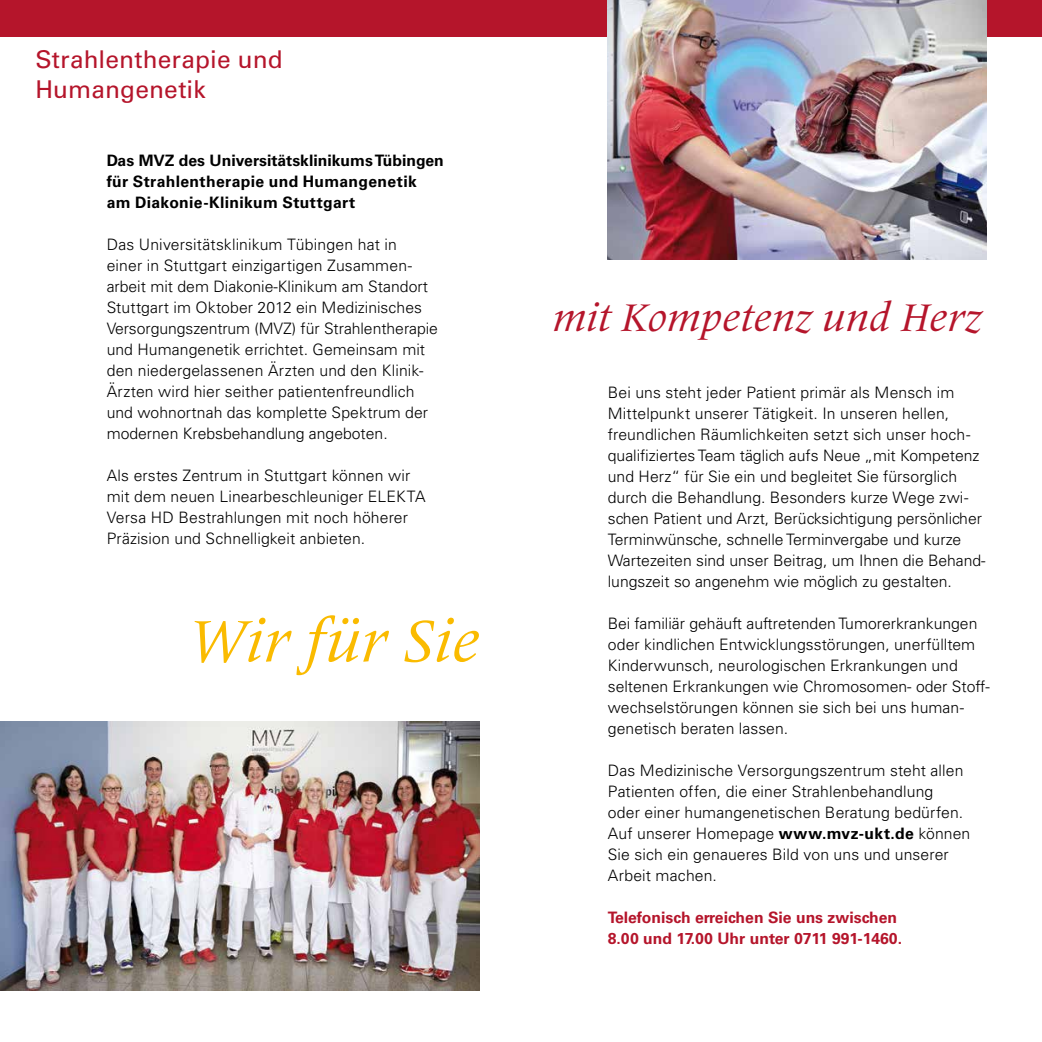
<style>
.page{position:relative;width:1042px;height:1042px;background:#fff}
.page>*{position:absolute;margin:0;border:0;box-sizing:border-box;transform-origin:0 0}
.t1{font:italic 61.25px "Frutiger Serif LT Pro";color:#fabb00}
.t2{font:italic 40.25px "Frutiger Serif LT Pro";color:#b5152b}
.t3{font:24.5px/29.8px "Univers";letter-spacing:.005em;color:#b5152b}
.t4{font:300 15.75px/21px "Univers";letter-spacing:.005em;color:#000}
.t5{font:700 15.75px/21px "Univers";letter-spacing:.02em;color:#000}
.t6{font:700 15.75px/21px "Univers";color:#b5152b}
.s1{font-weight:700}
</style>
<div class="page">
<div style="left:0;top:0;width:1042px;height:36px;background:#b5152b"></div>
<img style="left:0;top:722px;width:479px;height:268px">
<img style="left:608px;top:0;width:378px;height:260px">
<h3 class="t3" style="left:35px;top:45px;width:249px">Strahlentherapie und<br>Humangenetik</h3>
<p class="t5" style="left:107px;top:151px;width:338px">Das MVZ des Universitätsklinikums Tübingen für Strahlentherapie und Humangenetik am Diakonie-Klinikum Stuttgart</p>
<p class="t4" style="left:107px;top:234px;width:333px">Das Universitätsklinikum Tübingen hat in<br>einer in Stuttgart einzigartigen Zusammen&shy;arbeit mit dem Diakonie-Klinikum am Standort Stuttgart im Oktober 2012 ein Medizinisches Versorgungszentrum (MVZ) für Strahlentherapie und Humangenetik errichtet. Gemeinsam mit den niedergelassenen Ärzten und den Klinik-Ärzten wird hier seither patientenfreundlich und wohnortnah das komplette Spektrum der modernen Krebsbehandlung angeboten.</p>
<p class="t4" style="left:107px;top:465px;width:320px">Als erstes Zentrum in Stuttgart können wir mit dem neuen Linearbeschleuniger ELEKTA Versa HD Bestrahlungen mit noch höherer Präzision und Schnelligkeit anbieten.</p>
<h1 class="t1" style="left:189px;top:604px;width:292px">Wir für Sie</h1>
<h2 class="t2" style="left:552px;top:293px;width:431px">mit Kompetenz und Herz</h2>
<p class="t4" style="left:608px;top:382px;width:379px">Bei uns steht jeder Patient primär als Mensch im Mittelpunkt unserer Tätigkeit. In unseren hellen, freundlichen Räumlichkeiten setzt sich unser hoch&shy;qualifiziertes Team täglich aufs Neue „mit Kompetenz und Herz“ für Sie ein und begleitet Sie fürsorglich durch die Behandlung. Besonders kurze Wege zwi&shy;schen Patient und Arzt, Berücksichtigung persönlicher Terminwünsche, schnelle Terminvergabe und kurze Wartezeiten sind unser Beitrag, um Ihnen die Behand&shy;lungszeit so angenehm wie möglich zu gestalten.</p>
<p class="t4" style="left:608px;top:613px;width:383px">Bei familiär gehäuft auftretenden Tumorerkrankungen oder kindlichen Entwicklungsstörungen, unerfülltem Kinderwunsch, neurologischen Erkrankungen und seltenen Erkrankungen wie Chromosomen- oder Stoff&shy;wechselstörungen können sie sich bei uns human&shy;genetisch beraten lassen.</p>
<p class="t4" style="left:608px;top:760px;width:364px">Das Medizinische Versorgungszentrum steht allen Patienten offen, die einer Strahlenbehandlung<br>oder einer humangenetischen Beratung bedürfen.<br>Auf unserer Homepage <span class="s1">www.mvz-ukt.de</span> können Sie sich ein genaueres Bild von uns und unserer Arbeit machen.</p>
<p class="t6" style="left:608px;top:907px;width:296px">Telefonisch erreichen Sie uns zwischen<br>8.00 und 17.00 Uhr unter 0711 991-1460.</p>
</div>
